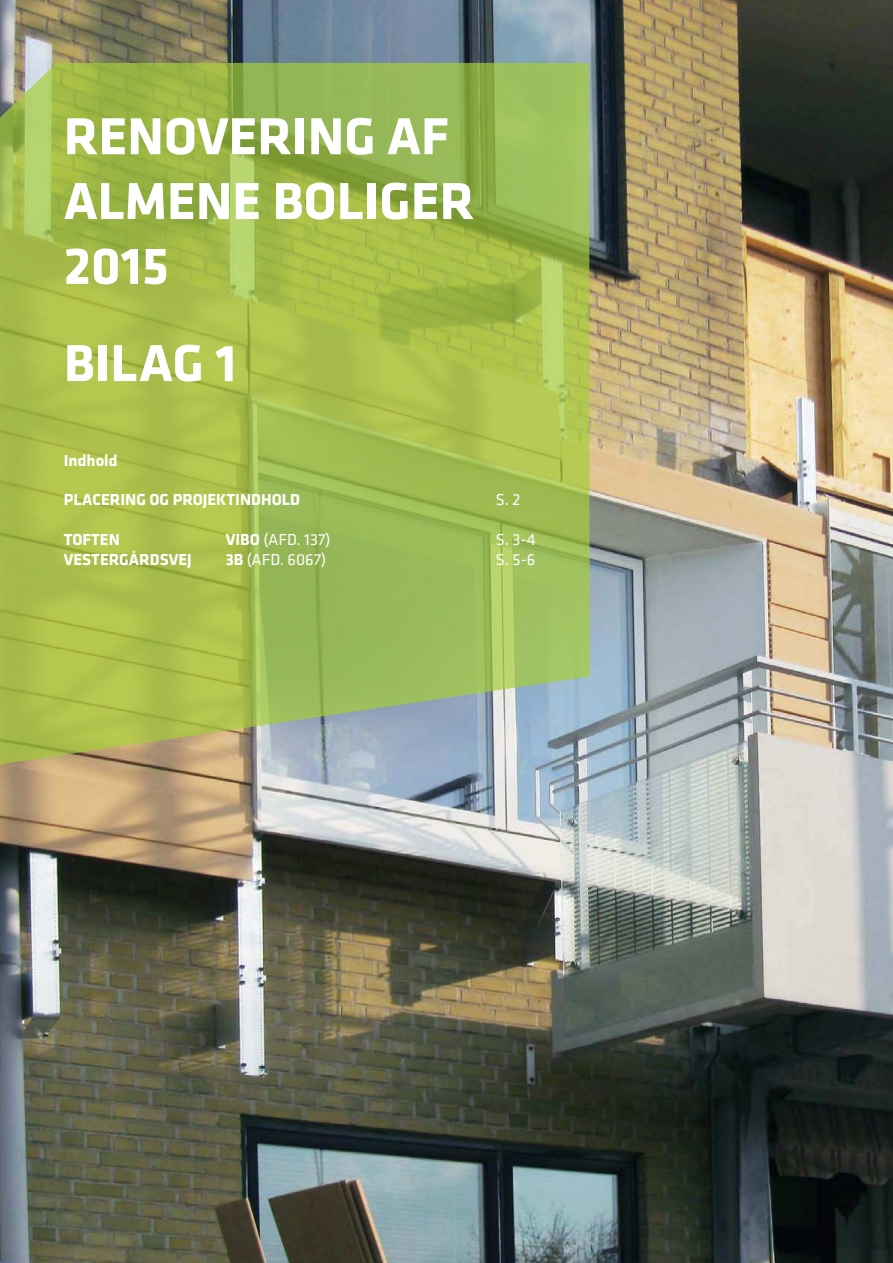
<style>
.page{position:relative;width:893px;height:1263px;background:#fff}
.page>*{position:absolute;margin:0;border:0;box-sizing:border-box;transform-origin:0 0}
.t1{font:700 54px/64.8px "Klavika";color:#fff}
.t2{font:700 16.5px "Klavika";color:#fff}
.t3{font:16.5px "Klavika";color:#fff}
.s1{font-weight:700}
</style>
<div class="page">
<img style="left:0;top:0;width:893px;height:1263px">
<svg style="left:0;top:63px;width:590px;height:701px;background:#a3bb55"></svg>
<h1 class="t1" style="left:64px;top:104px;width:412px">RENOVERING AF<br>ALMENE BOLIGER<br>2015</h1>
<h1 class="t1" style="left:64px;top:331px;width:174px">BILAG 1</h1>
<p class="t2" style="left:64px;top:451px;width:55px">Indhold</p>
<p class="t2" style="left:64px;top:491px;width:238px">PLACERING OG PROJEKTINDHOLD</p>
<p class="t3" style="left:496px;top:493px;width:26px">S. 2</p>
<p class="t2" style="left:64px;top:530px;width:58px">TOFTEN</p>
<p class="t3" style="left:226px;top:532px;width:106px"><span class="s1">VIBO</span> (AFD. 137)</p>
<p class="t3" style="left:496px;top:532px;width:41px">S. 3-4</p>
<p class="t2" style="left:64px;top:550px;width:130px">VESTERGÅRDSVEJ</p>
<p class="t3" style="left:226px;top:552px;width:102px"><span class="s1">3B</span> (AFD. 6067)</p>
<p class="t3" style="left:496px;top:552px;width:41px">S. 5-6</p>
</div>
